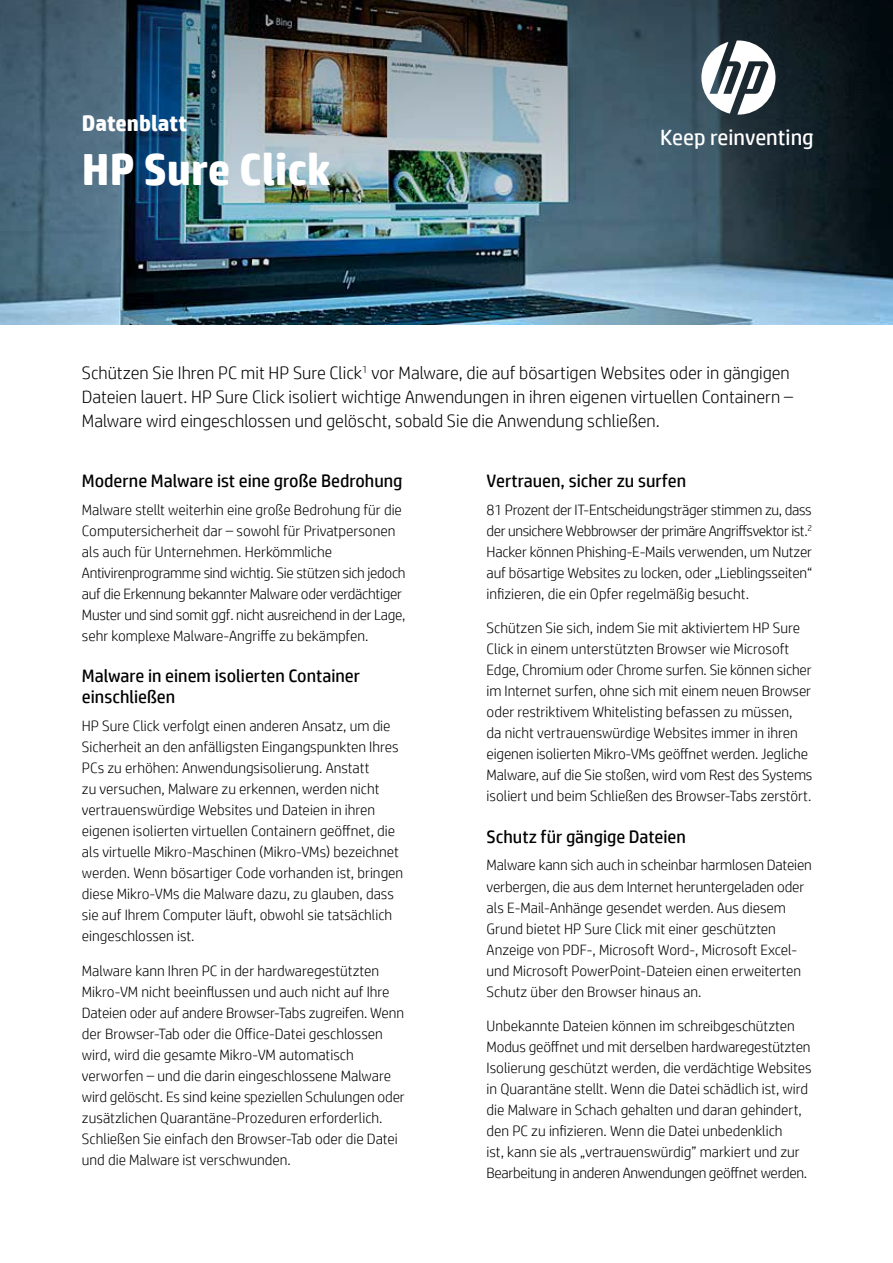
<style>
.page{position:relative;width:893px;height:1263px;background:#fff}
.page>*{position:absolute;margin:0;border:0;box-sizing:border-box;transform-origin:0 0}
.t1{font:700 45px "HP Simplified";color:#fff}
.t2{font:700 22.5px "HP Simplified";color:#fff}
.t3{font:22.2px "HP Simplified";color:#fff}
.t4{font:300 18px/24px "HP Simplified";color:#000}
.t5{font:18px/21px "HP Simplified";color:#000}
.t6{font:300 15px/21px "HP Simplified";color:#000}
.t7{font:300 15px/21px "HP Simplified";letter-spacing:-.02em;color:#000}
</style>
<div class="page">
<img style="left:0;top:0;width:893px;height:324px">
<svg style="left:701px;top:41px;width:74px;height:74px"></svg>
<h2 class="t2" style="left:82px;top:108px;width:107px">Datenblatt</h2>
<h1 class="t1" style="left:82px;top:139px;width:251px">HP Sure Click</h1>
<h3 class="t3" style="left:660px;top:123px;width:155px">Keep reinventing</h3>
<p class="t4" style="left:82px;top:360px;width:713px">Schützen Sie Ihren PC mit HP Sure Click<sup>1</sup> vor Malware, die auf bösartigen Websites oder in gängigen<br>Dateien lauert. HP Sure Click isoliert wichtige Anwendungen in ihren eigenen virtuellen Containern –<br>Malware wird eingeschlossen und gelöscht, sobald Sie die Anwendung schließen.</p>
<p class="t5" style="left:82px;top:470px;width:322px">Moderne Malware ist eine große Bedrohung</p>
<p class="t7" style="left:82px;top:499px;width:325px">Malware stellt weiterhin eine große Bedrohung für die Computersicherheit dar – sowohl für Privatpersonen als auch für Unternehmen. Herkömmliche Antivirenprogramme sind wichtig. Sie stützen sich jedoch auf die Erkennung bekannter Malware oder verdächtiger Muster und sind somit ggf. nicht ausreichend in der Lage, sehr komplexe Malware-Angriffe zu bekämpfen.</p>
<p class="t5" style="left:82px;top:665px;width:280px">Malware in einem isolierten Container einschließen</p>
<p class="t6" style="left:82px;top:715px;width:323px">HP Sure Click verfolgt einen anderen Ansatz, um die Sicherheit an den anfälligsten Eingangspunkten Ihres PCs zu erhöhen: Anwendungsisolierung. Anstatt<br>zu versuchen, Malware zu erkennen, werden nicht vertrauenswürdige Websites und Dateien in ihren eigenen isolierten virtuellen Containern geöffnet, die als virtuelle Mikro-Maschinen (Mikro-VMs) bezeichnet werden. Wenn bösartiger Code vorhanden ist, bringen diese Mikro-VMs die Malware dazu, zu glauben, dass sie auf Ihrem Computer läuft, obwohl sie tatsächlich eingeschlossen ist.</p>
<p class="t6" style="left:82px;top:959px;width:324px">Malware kann Ihren PC in der hardwaregestützten Mikro-VM nicht beeinflussen und auch nicht auf Ihre Dateien oder auf andere Browser-Tabs zugreifen. Wenn der Browser-Tab oder die Office-Datei geschlossen wird, wird die gesamte Mikro-VM automatisch verworfen – und die darin eingeschlossene Malware wird gelöscht. Es sind keine speziellen Schulungen oder zusätzlichen Quarantäne-Prozeduren erforderlich.<br>Schließen Sie einfach den Browser-Tab oder die Datei und die Malware ist verschwunden.</p>
<p class="t5" style="left:487px;top:470px;width:201px">Vertrauen, sicher zu surfen</p>
<p class="t6" style="left:487px;top:499px;width:327px;text-align:justify">81 Prozent der IT-Entscheidungsträger stimmen zu, dass der unsichere Webbrowser der primäre Angriffsvektor ist.<sup>2<br></sup>Hacker können Phishing-E-Mails verwenden, um Nutzer auf bösartige Websites zu locken, oder „Lieblingsseiten“ infizieren, die ein Opfer regelmäßig besucht.</p>
<p class="t6" style="left:487px;top:617px;width:327px">Schützen Sie sich, indem Sie mit aktiviertem HP Sure Click in einem unterstützten Browser wie Microsoft Edge, Chromium oder Chrome surfen. Sie können sicher im Internet surfen, ohne sich mit einem neuen Browser oder restriktivem Whitelisting befassen zu müssen,<br>da nicht vertrauenswürdige Websites immer in ihren eigenen isolierten Mikro-VMs geöffnet werden. Jegliche Malware, auf die Sie stoßen, wird vom Rest des Systems isoliert und beim Schließen des Browser-Tabs zerstört.</p>
<p class="t5" style="left:487px;top:826px;width:201px">Schutz für gängige Dateien</p>
<p class="t6" style="left:487px;top:854px;width:327px">Malware kann sich auch in scheinbar harmlosen Dateien verbergen, die aus dem Internet heruntergeladen oder als E-Mail-Anhänge gesendet werden. Aus diesem Grund bietet HP Sure Click mit einer geschützten Anzeige von PDF-, Microsoft Word-, Microsoft Excel&shy;und Microsoft PowerPoint-Dateien einen erweiterten Schutz über den Browser hinaus an.</p>
<p class="t6" style="left:487px;top:1015px;width:327px">Unbekannte Dateien können im schreibgeschützten Modus geöffnet und mit derselben hardwaregestützten Isolierung geschützt werden, die verdächtige Websites in Quarantäne stellt. Wenn die Datei schädlich ist, wird die Malware in Schach gehalten und daran gehindert, den PC zu infizieren. Wenn die Datei unbedenklich<br>ist, kann sie als „vertrauenswürdig” markiert und zur Bearbeitung in anderen Anwendungen geöffnet werden.</p>
</div>
